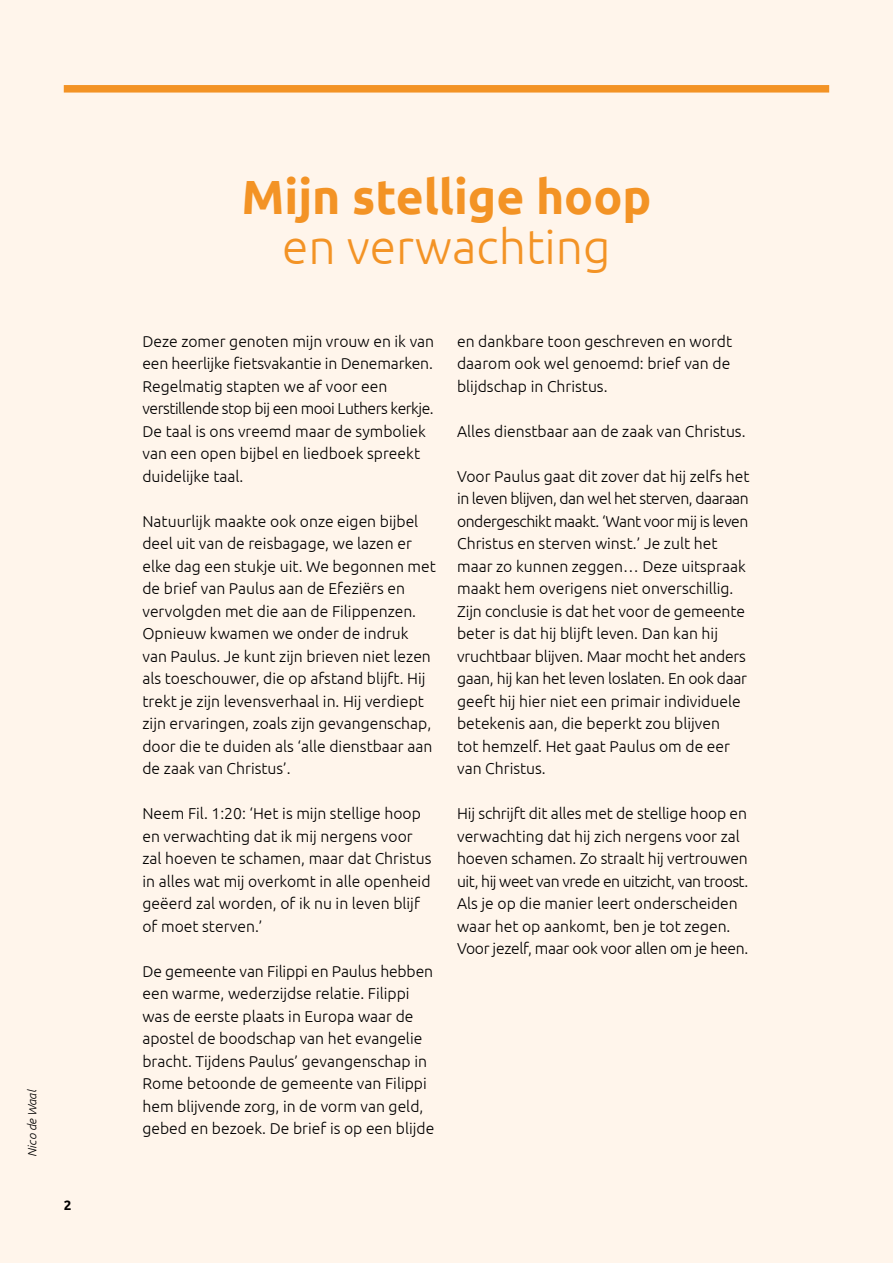
<style>
.page{position:relative;width:893px;height:1263px;background:#fff5eb}
.page>*{position:absolute;margin:0;border:0;box-sizing:border-box;transform-origin:0 0}
.t1{font:700 48px "Ubuntu";color:#f39325}
.t2{font:300 48px "Ubuntu";color:#f39325}
.t3{font:300 15.75px/22.5px "Ubuntu";color:#000}
.t4{font:700 13.5px "Ubuntu";color:#000}
.t5{font:italic 300 12px "Ubuntu";color:#000}
</style>
<div class="page">
<div style="left:64px;top:85px;width:765px;height:8px;background:#f39325"></div>
<p class="t5" style="left:25px;top:1157px;width:69px;rotate:-90deg">Nico de Waal</p>
<p class="t4" style="left:64px;top:1197px;width:9px">2</p>
<h1 class="t1" style="left:241px;top:168px;width:412px">Mijn stellige hoop</h1>
<h1 class="t2" style="left:282px;top:218px;width:330px">en verwachting</h1>
<p class="t3" style="left:142px;top:329px;width:293px">Deze zomer genoten mijn vrouw en ik van een heerlijke fietsvakantie in Denemarken.<br>Regelmatig stapten we af voor een verstillende stop bij een mooi Luthers kerkje.<br>De taal is ons vreemd maar de symboliek van een open bijbel en liedboek spreekt duidelijke taal.</p>
<p class="t3" style="left:142px;top:509px;width:295px">Natuurlijk maakte ook onze eigen bijbel deel uit van de reisbagage, we lazen er elke dag een stukje uit. We begonnen met de brief van Paulus aan de Efeziërs en vervolgden met die aan de Filippenzen.<br>Opnieuw kwamen we onder de indruk van Paulus. Je kunt zijn brieven niet lezen als toeschouwer, die op afstand blijft. Hij trekt je zijn levensverhaal in. Hij verdiept zijn ervaringen, zoals zijn gevangenschap, door die te duiden als ‘alle dienstbaar aan de zaak van Christus’.</p>
<p class="t3" style="left:142px;top:802px;width:290px">Neem Fil. 1:20: ‘Het is mijn stellige hoop en verwachting dat ik mij nergens voor zal hoeven te schamen, maar dat Christus in alles wat mij overkomt in alle openheid geëerd zal worden, of ik nu in leven blijf of moet sterven.’</p>
<p class="t3" style="left:142px;top:959px;width:293px">De gemeente van Filippi en Paulus hebben een warme, wederzijdse relatie. Filippi was de eerste plaats in Europa waar de apostel de boodschap van het evangelie bracht. Tijdens Paulus’ gevangenschap in Rome betoonde de gemeente van Filippi hem blijvende zorg, in de vorm van geld, gebed en bezoek. De brief is op een blijde</p>
<p class="t3" style="left:457px;top:329px;width:277px;text-align:justify">en dankbare toon geschreven en wordt daarom ook wel genoemd: brief van de blijdschap in Christus.</p>
<p class="t3" style="left:457px;top:419px;width:290px">Alles dienstbaar aan de zaak van Christus.</p>
<p class="t3" style="left:457px;top:464px;width:294px">Voor Paulus gaat dit zover dat hij zelfs het in leven blijven, dan wel het sterven, daaraan ondergeschikt maakt. ‘Want voor mij is leven Christus en sterven winst.’ Je zult het maar zo kunnen zeggen… Deze uitspraak maakt hem overigens niet onverschillig.<br>Zijn conclusie is dat het voor de gemeente beter is dat hij blijft leven. Dan kan hij vruchtbaar blijven. Maar mocht het anders gaan, hij kan het leven loslaten. En ook daar geeft hij hier niet een primair individuele betekenis aan, die beperkt zou blijven<br>tot hemzelf. Het gaat Paulus om de eer van Christus.</p>
<p class="t3" style="left:457px;top:802px;width:293px">Hij schrijft dit alles met de stellige hoop en verwachting dat hij zich nergens voor zal hoeven schamen. Zo straalt hij vertrouwen uit, hij weet van vrede en uitzicht, van troost.<br>Als je op die manier leert onderscheiden waar het op aankomt, ben je tot zegen.<br>Voor jezelf, maar ook voor allen om je heen.</p>
</div>
